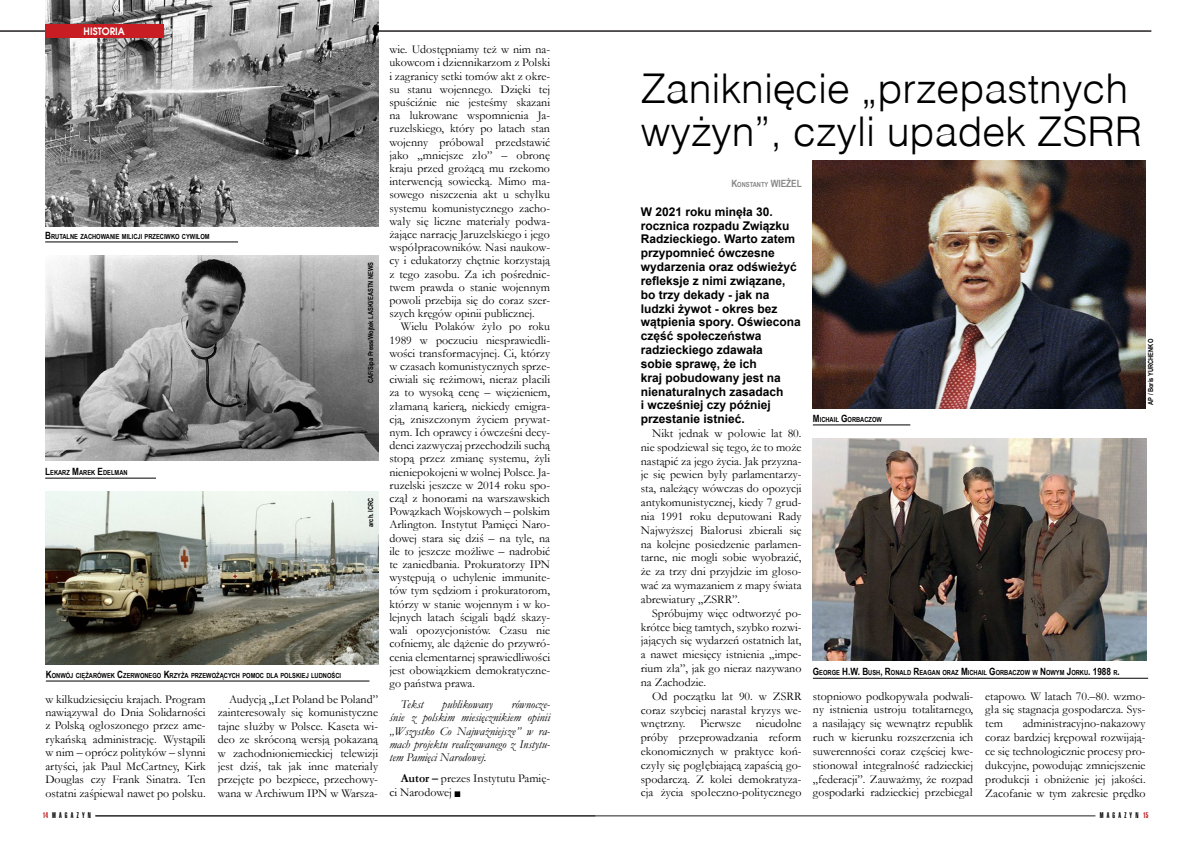
<style>
.page{position:relative;width:1191px;height:842px;background:#fff}
.page>*{position:absolute;margin:0;border:0;box-sizing:border-box;transform-origin:0 0}
.t1{font:41px/43px "PL Switzerland Light Plain";color:#000}
.t2{font:12px/13.2px "Garamond";color:#000;text-align:justify}
.t3{font:700 12px/13.8px "Arial";color:#000}
.t4{font:italic 12px/13.2px "Garamond";color:#000;text-align:justify}
.t5{font:700 10px "PL Avalon";color:#fff;scale:.95 1}
.t6{font:8px "Helios Ultra Compressed";letter-spacing:.4em;color:#000}
.t7{font:700 7px "Arial Narrow";color:#000}
.t8{font:700 7px "Arial Narrow";color:#000}
.t9{font:700 7px "Arial Narrow";color:#878787}
.s1{font-size:10px}
.s2{font-weight:700}
.s3{color:#bc151b}
</style>
<div class="page">
<hr style="left:595px;top:816px;width:500px;height:1px;background:#221f20">
<hr style="left:95px;top:816px;width:500px;height:1px;background:#221f20">
<hr style="left:0;top:31px;width:1151px;height:1px;background:#221f20">
<img style="left:813px;top:160px;width:332px;height:249px">
<hr style="left:813px;top:425px;width:97px;height:1px;background:#000">
<img style="left:813px;top:439px;width:333px;height:221px">
<hr style="left:813px;top:678px;width:335px;height:1px;background:#000">
<hr style="left:45px;top:242px;width:193px;height:1px;background:#000">
<img style="left:46px;top:0;width:332px;height:227px">
<div style="left:45px;top:24px;width:118px;height:14px;background:#c71d23"></div>
<svg style="left:455px;top:792px;width:5px;height:5px"></svg>
<img style="left:45px;top:256px;width:333px;height:204px">
<hr style="left:45px;top:478px;width:111px;height:1px;background:#000">
<hr style="left:46px;top:681px;width:323px;height:1px;background:#000">
<img style="left:45px;top:492px;width:333px;height:172px">
<p class="t5" style="left:45px;top:25px;width:85px">PAMIĘĆ HISTORIA</p>
<p class="t7" style="left:45px;top:231px;width:165px"><span class="s1">B</span>RUTALNE ZACHOWANIE MILICJI PRZECIWKO CYWILOM</p>
<p class="t7" style="left:45px;top:467px;width:84px"><span class="s1">L</span>EKARZ <span class="s1">M</span>AREK <span class="s1">E</span>DELMAN</p>
<p class="t8" style="left:365px;top:383px;width:123px;rotate:-90deg">CAF/Sipa Press/Wojtek LASKI/EASTN NEWS</p>
<p class="t8" style="left:365px;top:527px;width:31px;rotate:-90deg">arch. ICRC</p>
<p class="t7" style="left:46px;top:670px;width:297px"><span class="s1">K</span>ONWÓJ CIĘŻARÓWEK <span class="s1">C</span>ZERWONEGO <span class="s1">K</span>RZYŻA PRZEWOŻĄCYCH POMOC DLA POLSKIEJ LUDNOŚCI</p>
<p class="t2" style="left:45px;top:692px;width:162px">w kilkudziesięciu krajach. Program nawiązywał do Dnia Solidarności z Polską ogłoszonego przez ame&shy;rykańską administrację. Wystąpili w nim – oprócz polityków – słynni artyści, jak Paul McCartney, Kirk Douglas czy Frank Sinatra. Ten ostatni zaśpiewał nawet po polsku.</p>
<p class="t2" style="left:218px;top:692px;width:162px;text-indent:11px">Audycją „Let Poland be Poland” zainteresowały się komunistyczne tajne służby w Polsce. Kaseta wi&shy;deo ze skróconą wersją pokazaną w zachodnioniemieckiej telewizji jest dziś, tak jak inne materiały przejęte po bezpiece, przechowy&shy;wana w Archiwum IPN w Warsza-</p>
<p class="t2" style="left:389px;top:43px;width:162px">wie. Udostępniamy też w nim na&shy;ukowcom i dziennikarzom z Polski i zagranicy setki tomów akt z okre&shy;su stanu wojennego. Dzięki tej spuściźnie nie jesteśmy skazani na lukrowane wspomnienia Ja&shy;ruzelskiego, który po latach stan wojenny próbował przedstawić jako „mniejsze zło” – obronę kraju przed grożącą mu rzekomo interwencją sowiecką. Mimo ma&shy;sowego niszczenia akt u schyłku systemu komunistycznego zacho&shy;wały się liczne materiały podwa&shy;żające narrację Jaruzelskiego i jego współpracowników. Nasi naukow&shy;cy i edukatorzy chętnie korzystają z tego zasobu. Za ich pośrednic&shy;twem prawda o stanie wojennym powoli przebija się do coraz szer&shy;szych kręgów opinii publicznej.</p>
<p class="t2" style="left:389px;top:320px;width:162px;text-indent:11px">Wielu Polaków żyło po roku 1989 w poczuciu niesprawiedli&shy;wości transformacyjnej. Ci, którzy w czasach komunistycznych sprze&shy;ciwiali się reżimowi, nieraz płacili za to wysoką cenę – więzieniem, złamaną karierą, niekiedy emigra&shy;cją, zniszczonym życiem prywat&shy;nym. Ich oprawcy i ówcześni decy&shy;denci zazwyczaj przechodzili suchą stopą przez zmianę systemu, żyli nieniepokojeni w wolnej Polsce. Ja&shy;ruzelski jeszcze w 2014 roku spo&shy;czął z honorami na warszawskich Powązkach Wojskowych – polskim Arlington. Instytut Pamięci Naro&shy;dowej stara się dziś – na tyle, na ile to jeszcze możliwe – nadrobić te zaniedbania. Prokuratorzy IPN występują o uchylenie immunite&shy;tów tym sędziom i prokuratorom, którzy w stanie wojennym i w ko&shy;lejnych latach ścigali bądź skazy&shy;wali opozycjonistów. Czasu nie cofniemy, ale dążenie do przywró&shy;cenia elementarnej sprawiedliwości jest obowiązkiem demokratyczne&shy;go państwa prawa.</p>
<p class="t4" style="left:401px;top:697px;width:24px">Tekst</p>
<p class="t4" style="left:442px;top:697px;width:52px">publikowany</p>
<p class="t4" style="left:389px;top:697px;width:162px;text-indent:122px">równocze&shy;śnie z polskim miesięcznikiem opinii „Wszystko Co Najważniejsze” w ra&shy;mach projektu realizowanego z Instytu&shy;tem Pamięci Narodowej.</p>
<p class="t2" style="left:389px;top:771px;width:162px;line-height:14.1px;text-indent:11px"><span class="s2">Autor –</span> prezes Instytutu Pamię&shy;ci Narodowej</p>
<h1 class="t1" style="left:641px;top:67px;width:503px">Zaniknięcie „przepastnych wyżyn”, czyli upadek ZSRR</h1>
<p class="t9" style="left:731px;top:179px;width:46px"><span class="s1">K</span>ONSTANTY <span class="s1">WIEŻEL</span></p>
<p class="t3" style="left:641px;top:205px;width:161px">W 2021 roku minęła 30. rocznica rozpadu Związku<br>Radzieckiego. Warto zatem przypomnieć ówczesne wydarzenia oraz odświeżyć refleksje z nimi związane, bo trzy dekady - jak na ludzki żywot - okres bez wątpienia spory. Oświecona część społeczeństwa radzieckiego zdawała<br>sobie sprawę, że ich<br>kraj pobudowany jest na nienaturalnych zasadach<br>i wcześniej czy później przestanie istnieć.</p>
<p class="t2" style="left:641px;top:426px;width:162px;line-height:13.8px;text-indent:11px">Nikt jednak w połowie lat 80. nie spodziewał się tego, że to może nastąpić za jego życia. Jak przyzna&shy;je się pewien były parlamentarzy&shy;sta, należący wówczas do opozycji antykomunistycznej, kiedy 7 grud&shy;nia 1991 roku deputowani Rady Najwyższej Białorusi zbierali się na kolejne posiedzenie parlamen&shy;tarne, nie mogli sobie wyobrazić, że za trzy dni przyjdzie im głoso&shy;wać za wymazaniem z mapy świata abrewiatury „ZSRR”.</p>
<p class="t2" style="left:641px;top:606px;width:162px;line-height:13.8px;text-indent:11px">Spróbujmy więc odtworzyć po&shy;krótce bieg tamtych, szybko rozwi&shy;jających się wydarzeń ostatnich lat, a nawet miesięcy istnienia „impe&shy;rium zła”, jak go nieraz nazywano na Zachodzie.</p>
<p class="t2" style="left:641px;top:689px;width:162px;line-height:13.8px;text-indent:11px">Od początku lat 90. w ZSRR coraz szybciej narastał kryzys we&shy;wnętrzny. Pierwsze nieudolne próby przeprowadzania reform ekonomicznych w praktyce koń&shy;czyły się pogłębiającą zapaścią go&shy;spodarczą. Z kolei demokratyza&shy;cja życia społeczno-politycznego</p>
<p class="t2" style="left:813px;top:689px;width:162px;line-height:13.8px">stopniowo podkopywała podwali&shy;ny istnienia ustroju totalitarnego, a nasilający się wewnątrz republik ruch w kierunku rozszerzenia ich suwerenności coraz częściej kwe&shy;stionował integralność radzieckiej „federacji”. Zauważmy, że rozpad gospodarki radzieckiej przebiegał</p>
<p class="t2" style="left:985px;top:689px;width:162px;line-height:13.8px">etapowo. W latach 70.–80. wzmo&shy;gła się stagnacja gospodarcza. Sys&shy;tem</p>
<p class="t8" style="left:1145px;top:405px;width:67px;rotate:-90deg">AP / Boris YURCHENKO</p>
<p class="t7" style="left:813px;top:414px;width:71px"><span class="s1">M</span>ICHAIŁ <span class="s1">G</span>ORBACZOW</p>
<p class="t7" style="left:813px;top:667px;width:308px"><span class="s1">G</span>EORGE <span class="s1">H.W. B</span>USH<span class="s1">, R</span>ONALD <span class="s1">R</span>EAGAN ORAZ <span class="s1">M</span>ICHAIŁ <span class="s1">G</span>ORBACZOW W <span class="s1">N</span> OWYM <span class="s1">J</span>ORKU<span class="s1">. 1988</span> R<span class="s1">.</span></p>
<p class="t2" style="left:985px;top:716px;width:162px;line-height:13.8px;text-indent:37px">administracyjno-nakazowy coraz bardziej krępował rozwijają&shy;ce się technologicznie procesy pro&shy;dukcyjne, powodując zmniejszenie produkcji i obniżenie jej jakości.<br>Zacofanie w tym zakresie prędko</p>
<p class="t6" style="left:43px;top:811px;width:50px"><span class="s3">14</span> MAGAZYN</p>
<p class="t6" style="left:1099px;top:810px;width:50px">MAGAZYN <span class="s3">15</span></p>
</div>
